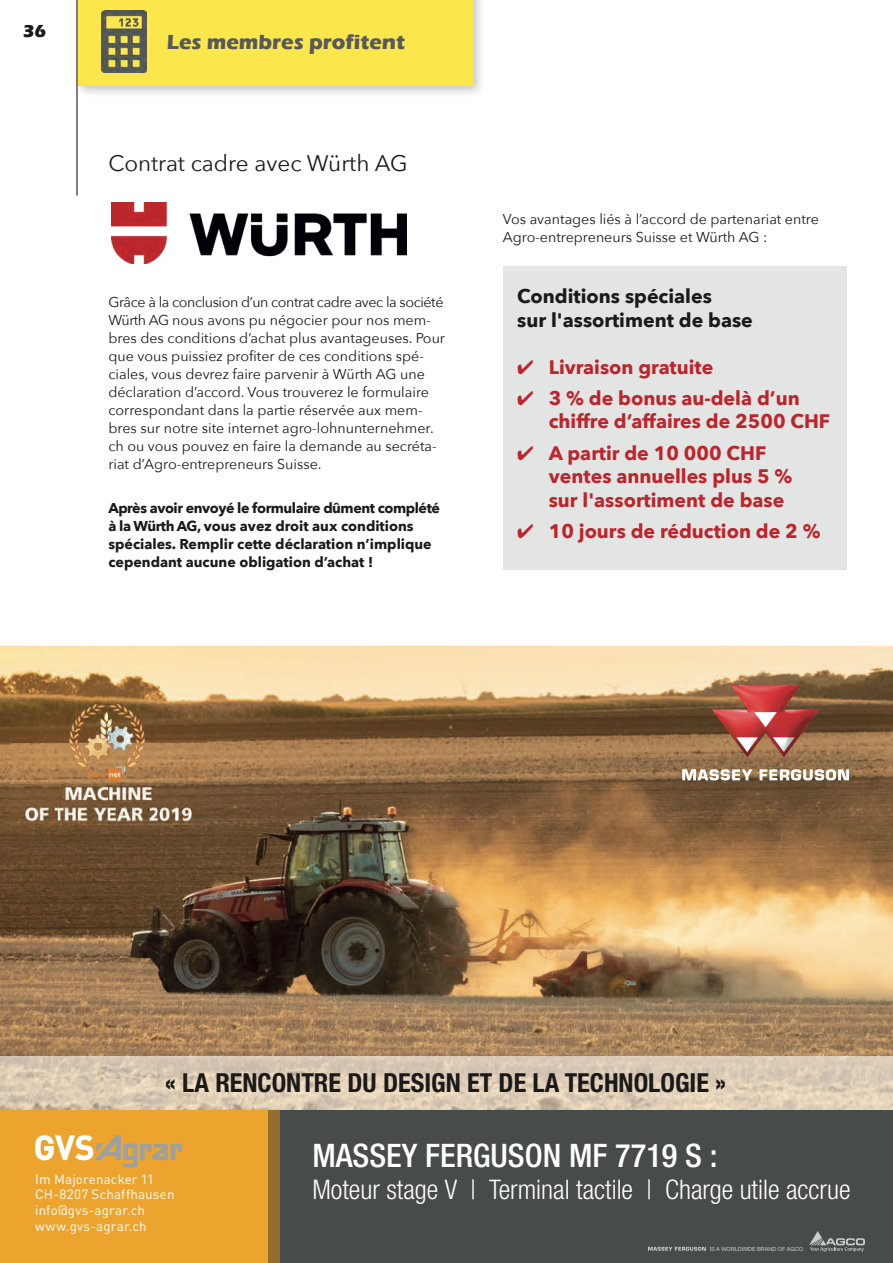
<style>
.page{position:relative;width:893px;height:1263px;background:#fff}
.page>*{position:absolute;margin:0;border:0;box-sizing:border-box;transform-origin:0 0}
.t1{font:500 condensed 32.4px "Helvetica Neue LTW1 G";color:#fff}
.t2{font:300 condensed 27px "Helvetica Neue LTW1 G";color:#fff}
.t3{font:700 condensed 26.25px "Helvetica Neue LTW1 G";color:#1a1a1a}
.t4{font:22.5px "Avenir Next";color:#1a1a1a}
.t5{font:700 21px "Eras ITC";color:#585a5a}
.t6{font:700 19.5px/23.4px "Avenir Next";color:#bb252b}
.t7{font:700 19.5px/23.4px "Avenir Next";color:#1a1a1a}
.t8{font:700 18px "Eras ITC";color:#1a1a1a}
.t9{font:14.25px/18px "Avenir Next";color:#1a1a1a}
.t10{font:700 14.25px/18px "Avenir Next";color:#1a1a1a}
.t11{font:13.35px/15.6px "DIN";letter-spacing:.01em;color:#fff}
.t12{font:5.7px "Helvetica Neue LT Std";letter-spacing:-.01em;color:#cacccb}
</style>
<div class="page">
<div style="left:274px;top:1107px;width:619px;height:156px;background:#474c4a"></div>
<div style="left:0;top:1110px;width:268px;height:153px;background:#eda42f"></div>
<div style="left:268px;top:1107px;width:11px;height:156px;background:#936e2c"></div>
<svg style="left:35px;top:1135px;width:147px;height:32px"></svg>
<svg style="left:809px;top:1231px;width:56px;height:21px"></svg>
<svg style="left:648px;top:1247px;width:58px;height:4px"></svg>
<img style="left:0;top:646px;width:893px;height:410px">
<svg style="left:712px;top:685px;width:107px;height:72px;background:#ad5b4c"></svg>
<svg style="left:682px;top:769px;width:70px;height:11px"></svg>
<svg style="left:760px;top:769px;width:89px;height:11px"></svg>
<img style="left:0;top:1056px;width:893px;height:53px">
<img style="left:11px;top:704px;width:196px;height:120px">
<img style="left:112px;top:202px;width:294px;height:61px">
<div style="left:72px;top:0;width:414px;height:98px;background:#1a1a1a;opacity:.25"></div>
<div style="left:77px;top:0;width:395px;height:85px;background:#fbe64c"></div>
<hr style="left:76px;top:0;width:2px;height:196px;background:#585a5a">
<img style="left:102px;top:10px;width:45px;height:63px">
<div style="left:503px;top:266px;width:344px;height:304px;background:#e3e5e4"></div>
<p class="t8" style="left:21px;top:21px;width:26px">7836</p>
<h3 class="t5" style="left:167px;top:30px;width:240px">Les membres profitent</h3>
<h3 class="t4" style="left:108px;top:145px;width:301px">Contrat cadre avec Würth AG</h3>
<p class="t9" style="left:108px;top:292px;width:338px">Grâce à la conclusion d’un contrat cadre avec la société Würth AG nous avons pu négocier pour nos mem&shy;bres des conditions d’achat plus avantageuses. Pour que vous puissiez profiter de ces conditions spé&shy;ciales, vous devrez faire parvenir à Würth AG une déclaration d’accord. Vous trouverez le formulaire correspondant dans la partie réservée aux mem&shy;bres sur notre site internet agro-lohnunternehmer. ch ou vous pouvez en faire la demande au secréta&shy;riat d’Agro-entrepreneurs Suisse.</p>
<p class="t10" style="left:108px;top:499px;width:333px">Après avoir envoyé le formulaire dûment complété à la Würth AG, vous avez droit aux conditions spéciales. Remplir cette déclaration n’implique cependant aucune obligation d’achat !</p>
<p class="t9" style="left:503px;top:209px;width:318px">Vos avantages liés à l’accord de partenariat entre<br>Agro-entrepreneurs Suisse et Würth AG :</p>
<h3 class="t7" style="left:517px;top:285px;width:237px">Conditions spéciales<br>sur l'assortiment de base</h3>
<h3 class="t6" style="left:517px;top:355px;width:198px">✔ Livraison gratuite</h3>
<h3 class="t6" style="left:549px;top:386px;width:283px;text-indent:-31px">✔ 3 % de bonus au-delà d’un chiffre d’affaires de 2500 CHF</h3>
<h3 class="t6" style="left:549px;top:441px;width:245px;text-indent:-31px">✔ A partir de 10 000 CHF ventes annuelles plus 5 % sur l'assortiment de base</h3>
<h3 class="t6" style="left:517px;top:519px;width:305px">✔ 10 jours de réduction de 2 %</h3>
<h3 class="t3" style="left:165px;top:1067px;width:563px">« LA RENCONTRE DU DESIGN ET DE LA TECHNOLOGIE »</h3>
<p class="t11" style="left:35px;top:1171px;width:141px">Im Majorenacker 11<br>CH-8207 Schaffhausen info@gvs-agrar.ch www.gvs-agrar.ch</p>
<h1 class="t1" style="left:312px;top:1136px;width:407px">MASSEY FERGUSON MF 7719 S :</h1>
<h2 class="t2" style="left:312px;top:1174px;width:540px">Moteur stage V | Terminal tactile | Charge utile accrue</h2>
<p class="t12" style="left:710px;top:1245px;width:96px">IS A WORLDWIDE BRAND OF AGCO.</p>
</div>
